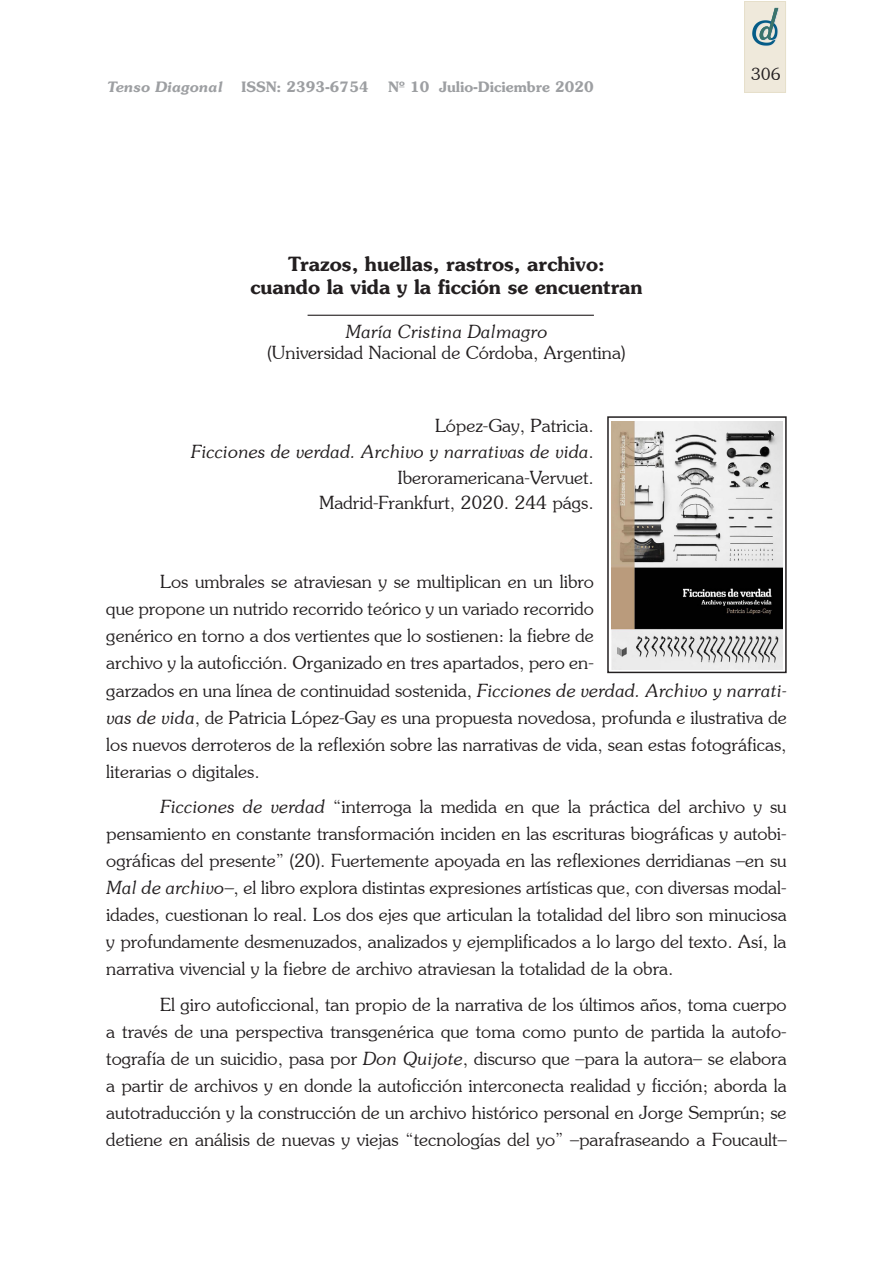
<style>
.page{position:relative;width:893px;height:1263px;background:#fff}
.page>*{position:absolute;margin:0;border:0;box-sizing:border-box;transform-origin:0 0}
.No_Spacing{font:700 19.5px "Southern";color:#231f20}
.No_Spacing-2{font:18px/27px "Southern Plain";color:#231f20;text-align:justify}
.No_Spacing-3{font:italic 18px "Southern";color:#231f20}
.t1{font:16.5px "Southern Plain";color:#231f20}
.t2{font:700 14.25px "Southern";color:#9d9fa2}
.t3{font:italic 700 14.25px "Southern";color:#9d9fa2}
.s1{font-family:"Southern Plain";font-style:normal}
.s2{font-family:"Southern";font-style:italic}
</style>
<div class="page">
<div style="left:744px;top:1px;width:42px;height:92px;background:#efe9db;border:1px solid #e6dfca"></div>
<svg style="left:752px;top:8px;width:27px;height:38px"></svg>
<div style="left:607px;top:416px;width:180px;height:257px;border:2px solid #231f20"></div>
<hr style="left:308px;top:315px;width:286px;height:1px;background:#231f20">
<img style="left:611px;top:421px;width:171px;height:248px">
<p class="t3" style="left:107px;top:78px;width:117px">Tenso Diagonal</p>
<p class="t2" style="left:242px;top:77px;width:129px">ISSN: 2393-6754</p>
<p class="t2" style="left:388px;top:77px;width:207px">Nº 10 Julio-Diciembre 2020</p>
<p class="No_Spacing" style="left:288px;top:251px;width:318px">Trazos, huellas, rastros, archivo:</p>
<p class="No_Spacing" style="left:250px;top:275px;width:394px">cuando la vida y la ficción se encuentran</p>
<p class="No_Spacing-3" style="left:345px;top:320px;width:203px">María Cristina Dalmagro</p>
<p class="No_Spacing-2" style="left:268px;top:339px;width:359px">(Universidad Nacional de Córdoba, Argentina)</p>
<p class="No_Spacing-2" style="left:435px;top:411px;width:160px">López-Gay, Patricia.</p>
<p class="No_Spacing-3" style="left:191px;top:440px;width:404px">Ficciones de verdad. Archivo y narrativas de vida<span class="s1">.</span></p>
<p class="No_Spacing-2" style="left:398px;top:463px;width:197px">Iberoramericana-Vervuet.</p>
<p class="No_Spacing-2" style="left:319px;top:489px;width:276px">Madrid-Frankfurt, 2020. 244 págs.</p>
<p class="t1" style="left:751px;top:64px;width:31px">306</p>
<p class="No_Spacing-2" style="left:106px;top:568px;width:682px;text-align:left;text-indent:54px">Los umbrales se atraviesan y se multiplican en un libro<br>que propone un nutrido recorrido teórico y un variado recorrido<br>genérico en torno a dos vertientes que lo sostienen: la fiebre de<br>archivo y la autoficción. Organizado en tres apartados, pero en-<br>garzados en una línea de continuidad sostenida, <span class="s2">Ficciones de verdad. Archivo y narrati&shy;vas de vida</span>, de Patricia López-Gay es una propuesta novedosa, profunda e ilustrativa de los nuevos derroteros de la reflexión sobre las narrativas de vida, sean estas fotográficas, literarias o digitales.</p>
<p class="No_Spacing-2" style="left:106px;top:793px;width:682px;text-indent:54px"><span class="s2">Ficciones de verdad</span> “interroga la medida en que la práctica del archivo y su pensamiento en constante transformación inciden en las escrituras biográficas y autobi&shy;ográficas del presente” (20). Fuertemente apoyada en las reflexiones derridianas –en su <span class="s2">Mal de archivo–</span>, el libro explora distintas expresiones artísticas que, con diversas modal&shy;idades, cuestionan lo real. Los dos ejes que articulan la totalidad del libro son minuciosa y profundamente desmenuzados, analizados y ejemplificados a lo largo del texto. Así, la narrativa vivencial y la fiebre de archivo atraviesan la totalidad de la obra.</p>
<p class="No_Spacing-2" style="left:106px;top:990px;width:682px;text-indent:54px">El giro autoficcional, tan propio de la narrativa de los últimos años, toma cuerpo a través de una perspectiva transgenérica que toma como punto de partida la autofo&shy;tografía de un suicidio, pasa por <span class="s2">Don Quijote</span>, discurso que –para la autora– se elabora a partir de archivos y en donde la autoficción interconecta realidad y ficción; aborda la autotraducción y la construcción de un archivo histórico personal en Jorge Semprún; se detiene en análisis de nuevas y viejas “tecnologías del yo” –parafraseando a Foucault–</p>
</div>
